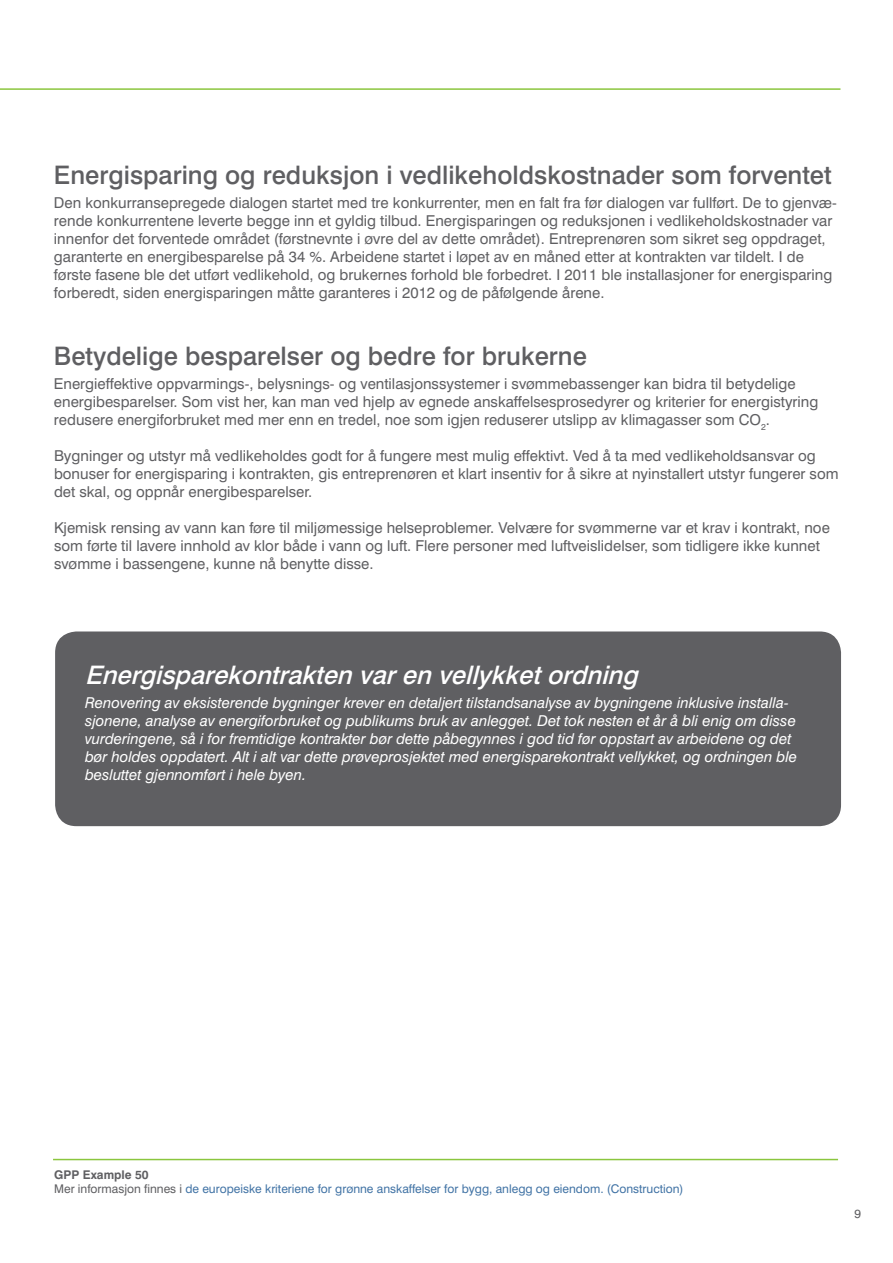
<style>
.page{position:relative;width:893px;height:1263px;background:#fff}
.page>*{position:absolute;margin:0;border:0;box-sizing:border-box;transform-origin:0 0}
.t1{font:500 25.5px "Swiss 721 BT";color:#5f5f62}
.t2{font:italic 500 25.5px "Swiss 721 BT";color:#fff}
.t3{font:15px/18px "Swiss 721 BT";color:#5f5f62}
.t4{font:italic 15px/18px "Swiss 721 BT";color:#fff}
.t5{font:12px/14.4px "Swiss 721 BT";color:#4173a5}
.t6{font:12px "Swiss 721 BT";color:#5f5f62}
.s1{font-weight:700;color:#5f5f62}
.s2{color:#5f5f62}
</style>
<div class="page">
<hr style="left:53px;top:1159px;width:785px;height:1px;background:#8bc63e">
<hr style="left:0;top:88px;width:840px;height:2px;background:#8bc63e">
<div style="left:55px;top:631px;width:786px;height:195px;background:#5f5f62;border-radius:21px"></div>
<p class="t1" style="left:54px;top:160px;width:779px">Energisparing og reduksjon i vedlikeholdskostnader som forventet</p>
<p class="t3" style="left:54px;top:194px;width:784px">Den konkurransepregede dialogen startet med tre konkurrenter, men en falt fra før dialogen var fullført. De to gjenvæ&shy;rende konkurrentene leverte begge inn et gyldig tilbud. Energisparingen og reduksjonen i vedlikeholdskostnader var innenfor det forventede området (førstnevnte i øvre del av dette området). Entreprenøren som sikret seg oppdraget, garanterte en energibesparelse på 34 %. Arbeidene startet i løpet av en måned etter at kontrakten var tildelt. I de første fasene ble det utført vedlikehold, og brukernes forhold ble forbedret. I 2011 ble installasjoner for energisparing forberedt, siden energisparingen måtte garanteres i 2012 og de påfølgende årene.</p>
<p class="t1" style="left:54px;top:340px;width:534px">Betydelige besparelser og bedre for brukerne</p>
<p class="t3" style="left:54px;top:375px;width:766px">Energieffektive oppvarmings-, belysnings- og ventilasjonssystemer i svømmebassenger kan bidra til betydelige energibesparelser. Som vist her, kan man ved hjelp av egnede anskaffelsesprosedyrer og kriterier for energistyring redusere energiforbruket med mer enn en tredel, noe som igjen reduserer utslipp av klimagasser som CO<sub>2</sub>.</p>
<p class="t3" style="left:54px;top:447px;width:786px">Bygninger og utstyr må vedlikeholdes godt for å fungere mest mulig effektivt. Ved å ta med vedlikeholdsansvar og bonuser for energisparing i kontrakten, gis entreprenøren et klart insentiv for å sikre at nyinstallert utstyr fungerer som det skal, og oppnår energibesparelser.</p>
<p class="t3" style="left:54px;top:519px;width:777px">Kjemisk rensing av vann kan føre til miljømessige helseproblemer. Velvære for svømmerne var et krav i kontrakt, noe som førte til lavere innhold av klor både i vann og luft. Flere personer med luftveislidelser, som tidligere ikke kunnet svømme i bassengene, kunne nå benytte disse.</p>
<p class="t2" style="left:85px;top:659px;width:561px">Energisparekontrakten varen vellykketordning</p>
<p class="t4" style="left:85px;top:693px;width:714px">Renovering av eksisterende bygninger krever en detaljert tilstandsanalyse av bygningene inklusive installa&shy;sjonene, analyse av energiforbruket og publikums bruk av anlegget. Det tok nesten et år å bli enig om disse vurderingene, så i for fremtidige kontrakter bør dette påbegynnes i god tid før oppstart av arbeidene og det bør holdes oppdatert. Alt i alt var dette prøveprosjektet med energisparekontrakt vellykket, og ordningen ble besluttet gjennomført i hele byen.</p>
<p class="t5" style="left:54px;top:1167px;width:631px"><span class="s1">GPP Example 50<br></span><span class="s2">Mer informasjon finnes i</span> de europeiske kriteriene for grønne anskaffelser for bygg, anlegg og eiendom. (Construction)</p>
<p class="t6" style="left:854px;top:1206px;width:8px">9</p>
</div>
